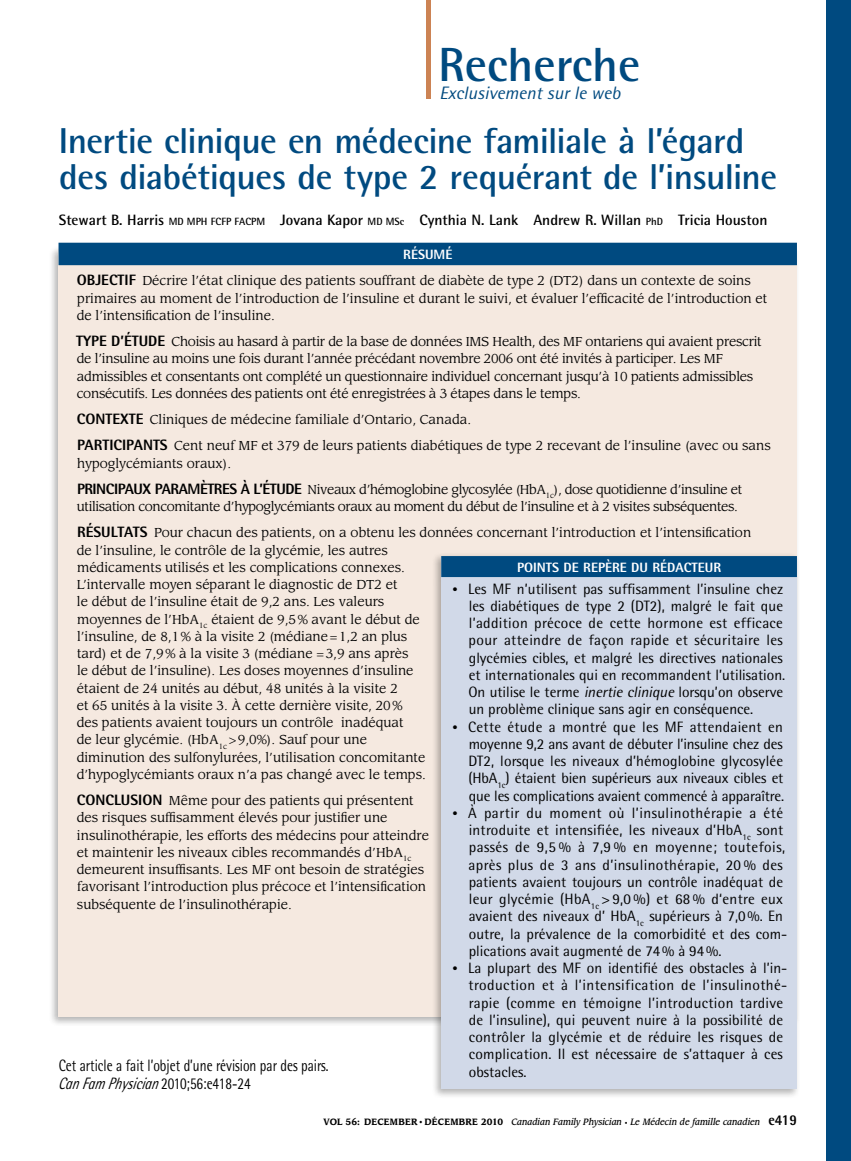
<style>
.page{position:relative;width:851px;height:1161px;background:#fff}
.page>*{position:absolute;margin:0;border:0;box-sizing:border-box;transform-origin:0 0}
.t1{font:700 48px "Rotis Semi Sans Std";color:#004a80}
.t2{font:700 36px/36px "Rotis Semi Sans Std";letter-spacing:-.015em;color:#004a80}
.t3{font:italic 18px "Rotis Semi Sans Std";color:#004a80}
.t4{font:16.5px/18px "Rotis Semi Sans Std";color:#000;scale:.8 1}
.t5{font:15px/17.2px "Rotis Semi Sans Std";letter-spacing:.005em;color:#000}
.t6{font:700 15px "Rotis Semi Sans Std";color:#000}
.t7{font:800 13.5px "Rotis Semi Sans Std";color:#fff}
.t8{font:12.75px/17.2px "Leawood Std";color:#000}
.t9{font:12.75px/17.2px "Leawood Std";letter-spacing:-.02em;color:#000}
.t10{font:12.75px/26.2px "Leawood Std";letter-spacing:-.03em;color:#000}
.t11{font:italic 500 9px "Leawood Std";color:#000;scale:.9 1}
.s1{font-size:10.5px}
.s2{font-family:"Rotis Semi Sans Std";font-weight:800;font-size:15px}
.s3{font-style:italic}
.s4{font-weight:700;font-style:normal}
.s5{font-family:"Times";font-weight:400;font-style:normal}
.s6{font-style:normal;font-size:6px}
.s7{font-family:"Rotis Semi Sans Std";font-weight:800;font-style:normal;font-size:15px}
</style>
<div class="page">
<div style="left:826px;top:0;width:24px;height:1161px;background:#004a80"></div>
<div style="left:426px;top:0;width:5px;height:99px;background:#cc8354"></div>
<div style="left:58px;top:249px;width:738px;height:768px;background:#f5e9e0"></div>
<div style="left:58px;top:243px;width:738px;height:22px;background:#004a80"></div>
<div style="left:431px;top:552px;width:369px;height:547px;background:#000;opacity:.3"></div>
<div style="left:441px;top:558px;width:355px;height:531px;background:#d1d9e8"></div>
<div style="left:441px;top:556px;width:355px;height:21px;background:#004a80"></div>
<h1 class="t1" style="left:438px;top:36px;width:203px">Recherche</h1>
<h3 class="t3" style="left:439px;top:82px;width:182px">Exclusivement sur le web</h3>
<h2 class="t2" style="left:58px;top:122px;width:720px">Inertie clinique en médecine familiale à l’égard des diabétiques de type 2 requérant de l’insuline</h2>
<p class="t6" style="left:59px;top:211px;width:710px">Stewart B. Harris <span class="s1">MD MPH FCFP FACPM</span> Jovana Kapor <span class="s1">MD MSc</span> Cynthia N. Lank Andrew R. Willan <span class="s1">PhD</span> Tricia Houston</p>
<p class="t7" style="left:403px;top:246px;width:25px">RÉSUM</p>
<p class="t7" style="left:445px;top:246px;width:9px">É</p>
<p class="t8" style="left:77px;top:273px;width:692px"><span class="s2">OBJECTIF</span> Décrire l’état clinique des patients souffrant de diabète de type 2 (DT2) dans un contexte de soins primaires au moment de l’introduction de l’insuline et durant le suivi, et évaluer l’efficacité de l’introduction et de l’intensification de l’insuline.</p>
<p class="t9" style="left:76px;top:333px;width:687px"><span class="s2">TYPE D’ÉTUDE</span> Choisis au hasard à partir de la base de données IMS Health, des MF ontariens qui avaient prescrit de l’insuline au moins une fois durant l’année précédant novembre 2006 ont été invités à participer. Les MF admissibles et consentants ont complété un questionnaire individuel concernant jusqu’à 10 patients admissibles consécutifs. Les données des patients ont été enregistrées à 3 étapes dans le temps.</p>
<p class="t8" style="left:77px;top:407px;width:695px;line-height:26.2px"><span class="s2">CONTEXTE</span> Cliniques de médecine familiale d’Ontario, Canada.<br><span class="s2">PARTICIPANTS</span> Cent neuf MF et 379 de leurs patients diabétiques de type 2 recevant de l’insuline (avec ou sans</p>
<p class="t10" style="left:77px;top:450px;width:666px">hypoglycémiants oraux).<br><span class="s2">PRINCIPAUX PARAMÈTRES À L’ÉTUDE</span> Niveaux d’hémoglobine glycosylée (HbA<sub>1c</sub>), dose quotidienne d’insuline et</p>
<p class="t10" style="left:77px;top:494px;width:675px">utilisation concomitante d’hypoglycémiants oraux au moment du début de l’insuline et à 2 visites subséquentes.<br><span class="s2">RÉSULTATS</span> Pour chacun des patients, on a obtenu les données concernant l’introduction et l’intensification</p>
<p class="t8" style="left:77px;top:542px;width:350px">de l’insuline, le contrôle de la glycémie, les autres médicaments utilisés et les complications connexes.<br>L’intervalle moyen séparant le diagnostic de DT2 et<br>le début de l’insuline était de 9,2 ans. Les valeurs moyennes de l’HbA<sub>1c</sub> étaient de 9,5% avant le début de l’insuline, de 8,1% à la visite 2 (médiane=1,2 an plus tard) et de 7,9% à la visite 3 (médiane =3,9 ans après<br>le début de l’insuline). Les doses moyennes d’insuline étaient de 24 unités au début, 48 unités à la visite 2<br>et 65 unités à la visite 3. À cette dernière visite, 20% des patients avaient toujours un contrôle inadéquat<br>de leur glycémie. (HbA<sub>1c</sub> &gt;9,0%). Sauf pour une diminution des sulfonylurées, l’utilisation concomitante d’hypoglycémiants oraux n’a pas changé avec le temps.</p>
<p class="t8" style="left:77px;top:792px;width:354px"><span class="s2">CONCLUSION</span> Même pour des patients qui présentent des risques suffisamment élevés pour justifier une insulinothérapie, les efforts des médecins pour atteindre et maintenir les niveaux cibles recommandés d’HbA<sub>1c </sub>demeurent insuffisants. Les MF ont besoin de stratégies favorisant l’introduction plus précoce et l’intensification subséquente de l’insulinothérapie.</p>
<p class="t7" style="left:517px;top:559px;width:15px">POINTS</p>
<p class="t7" style="left:563px;top:559px;width:28px">DE REPÈRE</p>
<p class="t7" style="left:631px;top:559px;width:45px">DU RÉDACTEUR</p>
<p class="t5" style="left:468px;top:580px;width:318px;text-indent:-16px"><span class="s1">•</span> Les MF n’utilisent pas suffisamment l’insuline chez les diabétiques de type 2 (DT2), malgré le fait que l’addition précoce de cette hormone est efficace pour atteindre de façon rapide et sécuritaire les glycémies cibles, et malgré les directives nationales et internationales qui en recommandent l’utilisation.<br>On utilise le terme <span class="s3">inertieclinique</span>lorsqu’on observe un problème clinique sans agir en conséquence.</p>
<p class="t5" style="left:468px;top:718px;width:317px;text-align:justify;text-indent:-16px"><span class="s1">•</span> Cette étude a montré que les MF attendaient en moyenne 9,2 ans avant de débuter l’insuline chez des DT2, lorsque les niveaux d’hémoglobine glycosylée (HbA<sub>1c</sub>) étaient bien supérieurs aux niveaux cibles et que les complications avaient commencé à apparaître.</p>
<p class="t5" style="left:468px;top:804px;width:320px;text-indent:-16px"><span class="s1">•</span> À partir du moment où l’insulinothérapie a été introduite et intensifiée, les niveaux d’HbA<sub>1c</sub> sont passés de 9,5 % à 7,9 % en moyenne; toutefois, après plus de 3 ans d’insulinothérapie, 20 % des patients avaient toujours un contrôle inadéquat de leur glycémie (HbA<sub>1c</sub> &gt; 9,0 %) et 68 % d‘entre eux avaient des niveaux d’ HbA<sub>1c</sub> supérieurs à 7,0%. En outre, la prévalence de la comorbidité et des com&shy;plications avait augmenté de 74% à 94%.</p>
<p class="t5" style="left:468px;top:959px;width:320px;text-indent:-16px"><span class="s1">•</span> La plupart des MF on identifié des obstacles à l’in&shy;troduction et à l’intensification de l’insulinothé&shy;rapie (comme en témoigne l’introduction tardive de l’insuline), qui peuvent nuire à la possibilité de contrôler la glycémie et de réduire les risques de complication. Il est nécessaire de s’attaquer à ces obstacles.</p>
<p class="t4" style="left:58px;top:1056px;width:340px">Cet article a fait l’objet d’une révision par des pairs.<br><span class="s3">Can Fam Physician</span>2010;56:e418-24</p>
<p class="t11" style="left:323px;top:1116px;width:527px"><span class="s4">VOL 56: DECEMBER</span> <span class="s5">•</span> <span class="s4">DÉCEMBRE 2010</span> Canadian Family Physician <span class="s6">•</span> Le Médecin de famille canadien <span class="s7">E419</span></p>
</div>
